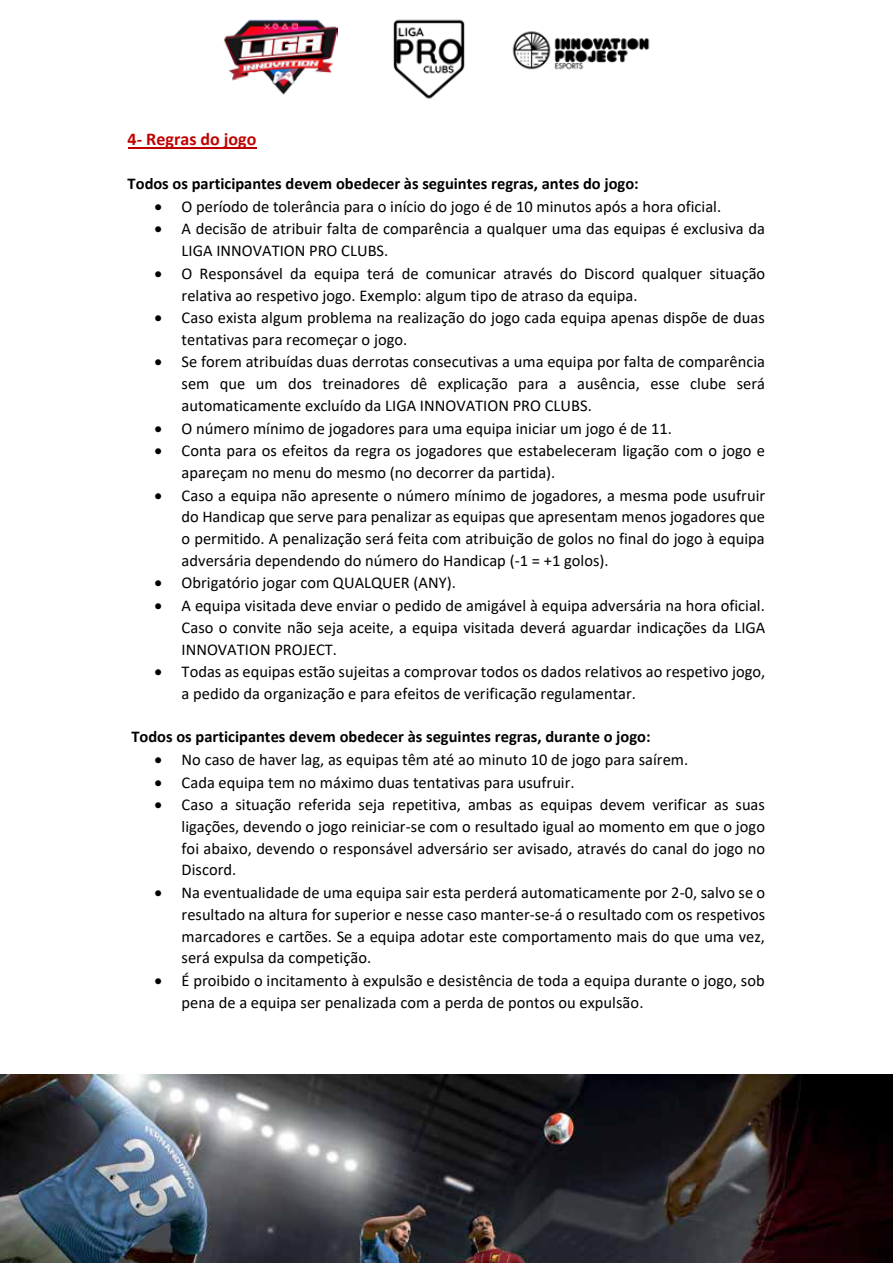
<style>
.page{position:relative;width:893px;height:1263px;background:#fff}
.page>*{position:absolute;margin:0;border:0;box-sizing:border-box;transform-origin:0 0}
.t1{font:700 18px "Calibri";color:#c00000}
.t2{font:16.5px/21.8px "Calibri";color:#000}
.t3{font:700 16.5px "Calibri";color:#000}
</style>
<div class="page">
<img style="left:512px;top:31px;width:138px;height:39px">
<img style="left:223px;top:19px;width:115px;height:76px">
<img style="left:393px;top:19px;width:72px;height:80px">
<img style="left:0;top:1074px;width:893px;height:189px">
<hr style="left:128px;top:147px;width:129px;height:1px;background:#c00000">
<p class="t1" style="left:128px;top:126px;width:130px">4- Regras do jogo</p>
<p class="t3" style="left:128px;top:172px;width:513px">Todos os participantes devem obedecer às seguintes regras, antes do jogo:</p>
<p class="t2" style="left:155px;top:195px;width:568px">• O período de tolerância para o início do jogo é de 10 minutos após a hora oficial.</p>
<p class="t2" style="left:182px;top:218px;width:585px;text-indent:-27px">• A decisão de atribuir falta de comparência a qualquer uma das equipas é exclusiva da<br>LIGA INNOVATION PRO CLUBS.</p>
<p class="t2" style="left:182px;top:262px;width:585px;text-indent:-27px">• O Responsável da equipa terá de comunicar através do Discord qualquer situação relativa ao respetivo jogo. Exemplo: algum tipo de atraso da equipa.</p>
<p class="t2" style="left:182px;top:306px;width:585px;text-indent:-27px">• Caso exista algum problema na realização do jogo cada equipa apenas dispõe de duas tentativas para recomeçar o jogo.</p>
<p class="t2" style="left:182px;top:351px;width:585px;text-align:justify;text-indent:-27px">• Se forem atribuídas duas derrotas consecutivas a uma equipa por falta de comparência sem que um dos treinadores dê explicação para a ausência, esse clube será automaticamente excluído da LIGA INNOVATION PRO CLUBS.</p>
<p class="t2" style="left:155px;top:417px;width:519px">• O número mínimo de jogadores para uma equipa iniciar um jogo é de 11.</p>
<p class="t2" style="left:182px;top:439px;width:585px;text-indent:-27px">• Conta para os efeitos da regra os jogadores que estabeleceram ligação com o jogo e apareçam no menu do mesmo (no decorrer da partida).</p>
<p class="t2" style="left:182px;top:484px;width:585px;text-align:justify;text-indent:-27px">• Caso a equipa não apresente o número mínimo de jogadores, a mesma pode usufruir do Handicap que serve para penalizar as equipas que apresentam menos jogadores que o permitido. A penalização será feita com atribuição de golos no final do jogo à equipa adversária dependendo do número do Handicap (-1 = +1 golos).</p>
<p class="t2" style="left:155px;top:572px;width:303px">• Obrigatório jogar com QUALQUER (ANY).</p>
<p class="t2" style="left:182px;top:594px;width:585px;text-align:justify;text-indent:-27px">• A equipa visitada deve enviar o pedido de amigável à equipa adversária na hora oficial.<br>Caso o convite não seja aceite, a equipa visitada deverá aguardar indicações da LIGA INNOVATION PROJECT.</p>
<p class="t2" style="left:182px;top:660px;width:585px;text-indent:-27px">• Todas as equipas estão sujeitas a comprovar todos os dados relativos ao respetivo jogo, a pedido da organização e para efeitos de verificação regulamentar.</p>
<p class="t3" style="left:131px;top:725px;width:521px">Todos os participantes devem obedecer às seguintes regras, durante o jogo:</p>
<p class="t2" style="left:155px;top:748px;width:535px">• No caso de haver lag, as equipas têm até ao minuto 10 de jogo para saírem.</p>
<p class="t2" style="left:155px;top:771px;width:422px">• Cada equipa tem no máximo duas tentativas para usufruir.</p>
<p class="t2" style="left:182px;top:793px;width:585px;text-align:justify;text-indent:-27px">• Caso a situação referida seja repetitiva, ambas as equipas devem verificar as suas ligações, devendo o jogo reiniciar-se com o resultado igual ao momento em que o jogo foi abaixo, devendo o responsável adversário ser avisado, através do canal do jogo no Discord.</p>
<p class="t2" style="left:182px;top:881px;width:585px;text-align:justify;text-indent:-27px">• Na eventualidade de uma equipa sair esta perderá automaticamente por 2-0, salvo se o resultado na altura for superior e nesse caso manter-se-á o resultado com os respetivos marcadores e cartões. Se a equipa adotar este comportamento mais do que uma vez, será expulsa da competição.</p>
<p class="t2" style="left:182px;top:969px;width:585px;text-indent:-27px">• É proibido o incitamento à expulsão e desistência de toda a equipa durante o jogo, sob pena de a equipa ser penalizada com a perda de pontos ou expulsão.</p>
</div>
